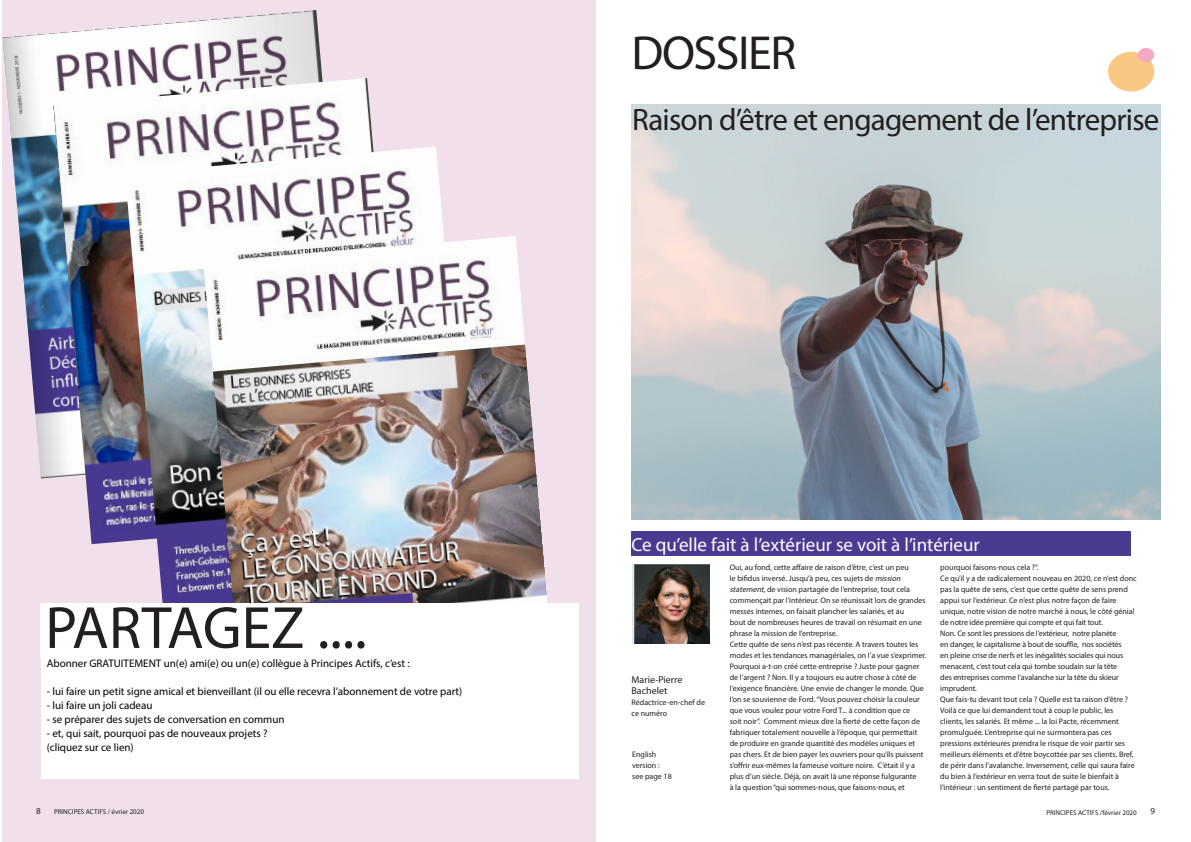
<style>
.page{position:relative;width:1191px;height:842px;background:#fff}
.page>*{position:absolute;margin:0;border:0;box-sizing:border-box;transform-origin:0 0}
.t1{font:60px "Myriad Pro";color:#231f20}
.t2{font:48px "Myriad Pro";letter-spacing:-.03em;color:#231f20}
.t3{font:31px "Myriad Pro";letter-spacing:-.025em;color:#231f20}
.t4{font:19px "Myriad Pro";color:#fff}
.t5{font:11px/14px "Myriad Pro";color:#000}
.t6{font:10px/11px "Myriad Pro";color:#231f20}
.t7{font:9px "Myriad Pro";color:#231f20}
.t8{font:8px/11px "Myriad Pro";color:#231f20}
.t9{font:7px "Myriad Pro";color:#231f20}
.s1{font-style:italic}
</style>
<div class="page">
<img style="left:631px;top:105px;width:529px;height:415px">
<div style="left:2px;top:0;width:593px;height:842px;background:#f2dfec"></div>
<div style="left:1108px;top:52px;width:46px;height:40px;background:#f8c782;border-radius:50%"></div>
<div style="left:1137px;top:48px;width:17px;height:14px;background:#f3a8c6;border-radius:50%"></div>
<img style="left:2px;top:10px;width:321px;height:468px">
<img style="left:53px;top:78px;width:321px;height:466px">
<div style="left:631px;top:532px;width:500px;height:24px;background:#4a3a92"></div>
<img style="left:125px;top:147px;width:319px;height:456px">
<img style="left:203px;top:236px;width:345px;height:367px">
<div style="left:40px;top:603px;width:538px;height:55px;background:#fff"></div>
<div style="left:41px;top:658px;width:537px;height:121px;background:#fff"></div>
<div style="left:632px;top:564px;width:77px;height:79px;background:#e6e7e9"></div>
<img style="left:634px;top:564px;width:75px;height:79px">
<h2 class="t2" style="left:631px;top:23px;width:166px">DOSSIER</h2>
<h3 class="t3" style="left:632px;top:100px;width:529px">Raison d’être et engagement de l’entreprise</h3>
<h1 class="t1" style="left:45px;top:591px;width:323px">PARTAGEZ ....</h1>
<h3 class="t5" style="left:47px;top:656px;width:364px">Abonner GRATUITEMENT un(e) ami(e) ou un(e) collègue à Principes Actifs, c’est :</h3>
<h3 class="t5" style="left:47px;top:684px;width:417px">- lui faire un petit signe amical et bienveillant (il ou elle recevra l’abonnement de votre part)</h3>
<h3 class="t5" style="left:47px;top:698px;width:107px">- lui faire un joli cadeau</h3>
<h3 class="t5" style="left:47px;top:712px;width:239px">- se préparer des sujets de conversation en commun</h3>
<h3 class="t5" style="left:47px;top:726px;width:222px">- et, qui sait, pourquoi pas de nouveaux projets ? (cliquez sur ce lien)</h3>
<h3 class="t4" style="left:631px;top:533px;width:350px">Ce qu’elle fait à l’extérieur se voit à l’intérieur</h3>
<p class="t6" style="left:631px;top:674px;width:52px">Marie-Pierre<br>Bachelet</p>
<p class="t8" style="left:631px;top:697px;width:75px">Rédactrice-en-chef de ce numéro</p>
<p class="t8" style="left:632px;top:749px;width:41px">English version : see page 18</p>
<p class="t8" style="left:729px;top:562px;width:198px">Oui, au fond, cette affaire de raison d’être, c’est un peu<br>le bifidus inversé. Jusqu’à peu, ces sujets de <span class="s1">mission statement,</span>de vision partagée de l’entreprise, tout cela commençait par l’intérieur. On se réunissait lors de grandes messes internes, on faisait plancher les salariés, et au<br>bout de nombreuses heures de travail on résumait en une phrase la mission de l’entreprise.<br>Cette quête de sens n’est pas récente. A travers toutes les modes et les tendances managériales, on l’a vue s’exprimer.<br>Pourquoi a-t-on créé cette entreprise ? Juste pour gagner de l’argent ? Non. Il y a toujours eu autre chose à côté de l’exigence financière. Une envie de changer le monde. Que l’on se souvienne de Ford. “Vous pouvez choisir la couleur que vous voulez pour votre Ford T... à condition que ce<br>soit noir”. Comment mieux dire la fierté de cette façon de fabriquer totalement nouvelle à l’époque, qui permettait de produire en grande quantité des modèles uniques et pas chers. Et de bien payer les ouvriers pour qu’ils puissent s’offrir eux-mêmes la fameuse voiture noire. C’était il y a plus d’un siècle. Déjà, on avait là une réponse fulgurante<br>à la question “qui sommes-nous, que faisons-nous, et</p>
<p class="t8" style="left:940px;top:562px;width:198px">pourquoi faisons-nous cela ?”.<br>Ce qu’il y a de radicalement nouveau en 2020, ce n’est donc pas la quête de sens, c’est que cette quête de sens prend appui sur l’extérieur. Ce n’est plus notre façon de faire unique, notre vision de notre marché à nous, le côté génial de notre idée première qui compte et qui fait tout.<br>Non. Ce sont les pressions de l’extérieur, notre planète<br>en danger, le capitalisme à bout de souffle, nos sociétés<br>en pleine crise de nerfs et les inégalités sociales qui nous menacent, c’est tout cela qui tombe soudain sur la tête<br>des entreprises comme l’avalanche sur la tête du skieur imprudent.<br>Que fais-tu devant tout cela ? Quelle est ta raison d’être ?<br>Voilà ce que lui demandent tout à coup le public, les clients, les salariés. Et même ... la loi Pacte, récemment promulguée. L’entreprise qui ne surmontera pas ces pressions extérieures prendra le risque de voir partir ses meilleurs éléments et d’être boycottée par ses clients. Bref, de périr dans l’avalanche. Inversement, celle qui saura faire du bien à l’extérieur en verra tout de suite le bienfait à l’intérieur : un sentiment de fierté partagé par tous.</p>
<p class="t7" style="left:36px;top:806px;width:6px">8</p>
<p class="t9" style="left:54px;top:807px;width:91px">PRINCIPES ACTIFS / évrier 2020</p>
<p class="t9" style="left:1046px;top:808px;width:92px">PRINCIPES ACTIFS /février 2020</p>
<p class="t7" style="left:1150px;top:806px;width:6px">9</p>
</div>
